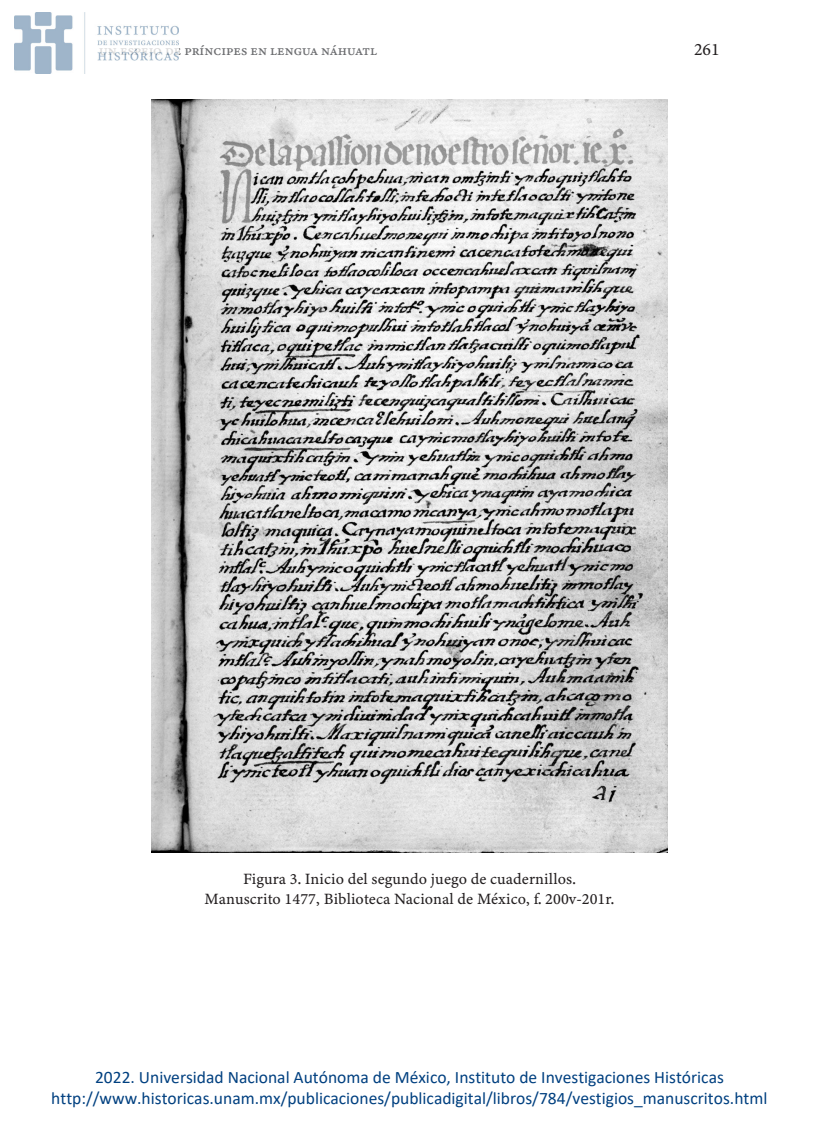
<style>
.page{position:relative;width:819px;height:1141px;background:#fff}
.page>*{position:absolute;margin:0;border:0;box-sizing:border-box;transform-origin:0 0}
.t1{font:17.5px/21px "Calibri";color:#004080;text-align:center}
.t2{font:17.5px "Minion Variable Concept";color:#231f20}
.t3{font:15.75px/19.2px "Minion Variable Concept";letter-spacing:.005em;color:#231f20;text-align:center}
.t4{font:14px "Minion Variable Concept";color:#6c6d70}
</style>
<div class="page">
<img style="left:151px;top:99px;width:516px;height:753px">
<img style="left:15px;top:13px;width:164px;height:60px">
<p class="t4" style="left:99px;top:40px;width:279px">un espejo de príncipes en lengua náhuatl</p>
<p class="t2" style="left:694px;top:37px;width:27px">261</p>
<p class="t3" style="left:204px;top:869px;width:411px">Figura 3. Inicio del segundo juego de cuadernillos.<br>Manuscrito 1477, Biblioteca Nacional de México, f. 200v-201r.</p>
<p class="t1" style="left:51px;top:1066px;width:717px">2022. Universidad Nacional Autónoma de México, Instituto de Investigaciones Históricas http://www.historicas.unam.mx/publicaciones/publicadigital/libros/784/vestigios_manuscritos.html</p>
</div>
